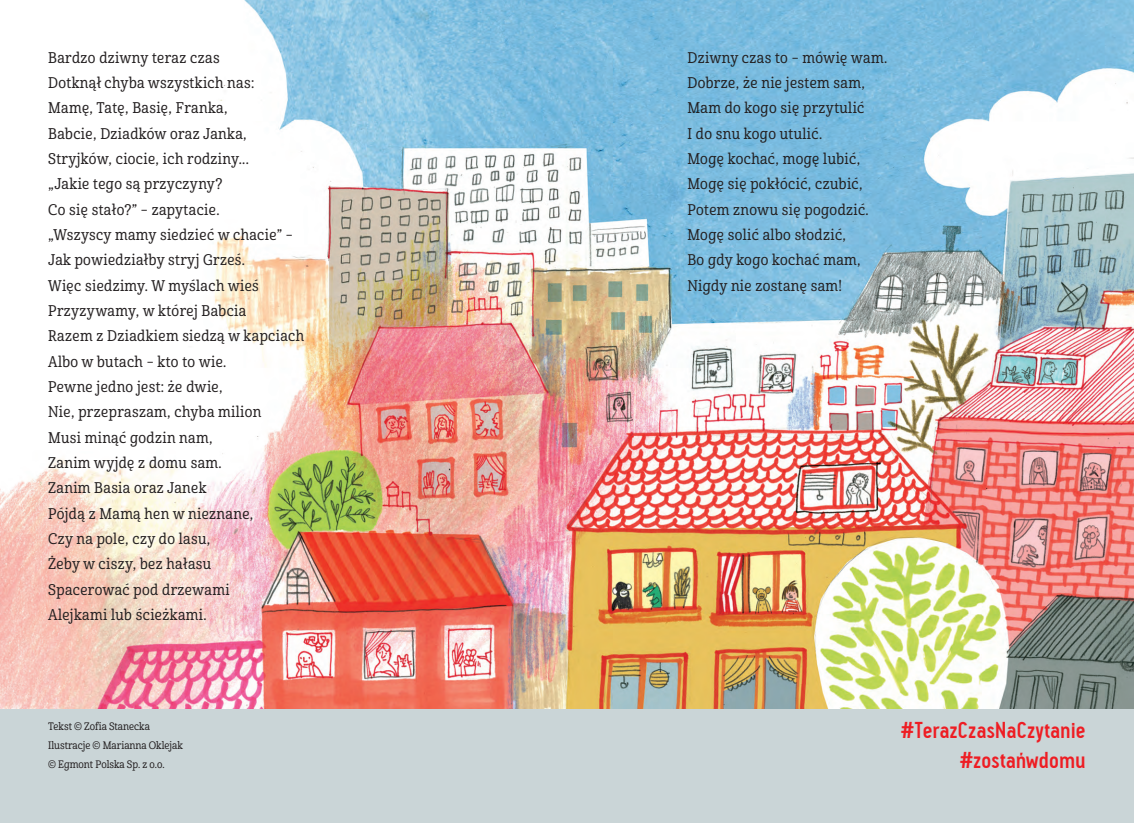
<style>
.page{position:relative;width:1134px;height:823px;background:#fff}
.page>*{position:absolute;margin:0;border:0;box-sizing:border-box;transform-origin:0 0}
.t1{font:700 23px/29.8px "Pekora";letter-spacing:-.01em;color:#ee1d23;text-align:right}
.t2{font:15px/25.3px "Cabrito Con Med";letter-spacing:.025em;color:#231f20}
.t3{font:10.5px/19px "Cabrito Con Med";color:#231f20}
</style>
<div class="page">
<img style="left:0;top:0;width:1134px;height:709px">
<div style="left:0;top:709px;width:1134px;height:113px;background:#cad5d7"></div>
<p class="t2" style="left:48px;top:45px;width:257px">Bardzo dziwny teraz czas<br>Dotknął chyba wszystkich nas:<br>Mamę, Tatę, Basię, Franka,<br>Babcie, Dziadków oraz Janka,<br>Stryjków, ciocie, ich rodziny...<br>„Jakie tego są przyczyny?<br>Co się stało?” – zapytacie.<br>„Wszyscy mamy siedzieć w chacie” –<br>Jak powiedziałby stryj Grześ.<br>Więc siedzimy. W myślach wieś<br>Przyzywamy, w której Babcia<br>Razem z Dziadkiem siedzą w kapciach<br>Albo w butach – kto to wie.<br>Pewne jedno jest: że dwie,<br>Nie, przepraszam, chyba milion<br>Musi minąć godzin nam,<br>Zanim wyjdę z domu sam.<br>Zanim Basia oraz Janek<br>Pójdą z Mamą hen w nieznane,<br>Czy na pole, czy do lasu,<br>Żeby w ciszy, bez hałasu<br>Spacerować pod drzewami<br>Alejkami lub ścieżkami.</p>
<p class="t2" style="left:687px;top:45px;width:201px">Dziwny czas to – mówię wam.<br>Dobrze, że nie jestem sam,<br>Mam do kogo się przytulić<br>I do snu kogo utulić.<br>Mogę kochać, mogę lubić,<br>Mogę się pokłócić, czubić,<br>Potem znowu się pogodzić.<br>Mogę solić albo słodzić,<br>Bo gdy kogo kochać mam,<br>Nigdy nie zostanę sam!</p>
<p class="t3" style="left:48px;top:717px;width:136px">Tekst © Zofia Stanecka<br>Ilustracje © Marianna Oklejak © Egmont Polska Sp. z o.o.</p>
<h1 class="t1" style="left:900px;top:716px;width:187px">#TerazCzasNaCzytanie #zostańwdomu</h1>
</div>
